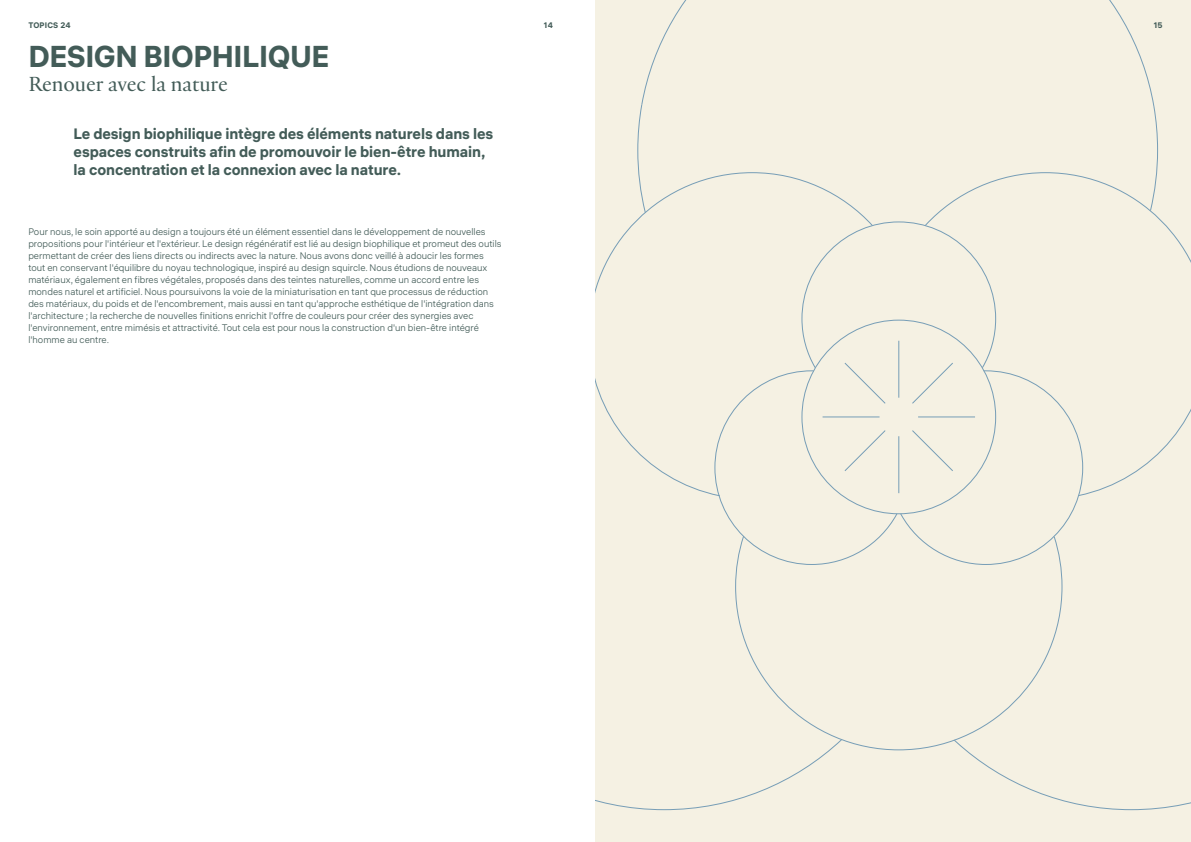
<style>
.page{position:relative;width:1191px;height:842px;background:#fff}
.page>*{position:absolute;margin:0;border:0;box-sizing:border-box;transform-origin:0 0}
.t1{font:700 30px "ALS Hauss";letter-spacing:-.015em;color:#435c58}
.t2{font:22px "Practice";letter-spacing:-.005em;color:#435c58}
.t3{font:700 15px/18px "ALS Hauss";letter-spacing:-.005em;color:#435c58}
.t4{font:9.5px/12px "ALS Hauss";color:#435c58}
.t5{font:700 8px "ALS Hauss";letter-spacing:.02em;color:#435c58}
</style>
<div class="page">
<div style="left:595px;top:0;width:596px;height:842px;background:#f5f1e3"></div>
<svg style="left:595px;top:172px;width:274px;height:121px"></svg>
<svg style="left:929px;top:172px;width:262px;height:91px"></svg>
<svg style="left:637px;top:107px;width:9px;height:107px"></svg>
<svg style="left:1149px;top:107px;width:9px;height:105px"></svg>
<svg style="left:641px;top:0;width:514px;height:107px"></svg>
<svg style="left:952px;top:409px;width:239px;height:402px"></svg>
<svg style="left:595px;top:378px;width:248px;height:433px"></svg>
<svg style="left:714px;top:221px;width:369px;height:344px"></svg>
<p class="t5" style="left:28px;top:21px;width:44px">TOPICS 24</p>
<p class="t5" style="left:544px;top:21px;width:11px">14</p>
<p class="t5" style="left:1153px;top:21px;width:10px">15</p>
<h1 class="t1" style="left:28px;top:37px;width:302px">DESIGN BIOPHILIQUE</h1>
<h2 class="t2" style="left:28px;top:70px;width:201px">Renouer avec la nature</h2>
<h3 class="t3" style="left:73px;top:124px;width:421px">Le design biophilique intègre des éléments naturels dans les espaces construits afin de promouvoir le bien-être humain, la concentration et la connexion avec la nature.</h3>
<p class="t4" style="left:28px;top:225px;width:474px">Pour nous, le soin apporté au design a toujours été un élément essentiel dans le développement de nouvelles propositions pour l'intérieur et l'extérieur. Le design régénératif est lié au design biophilique et promeut des outils permettant de créer des liens directs ou indirects avec la nature. Nous avons donc veillé à adoucir les formes tout en conservant l'équilibre du noyau technologique, inspiré au design squircle. Nous étudions de nouveaux matériaux, également en fibres végétales, proposés dans des teintes naturelles, comme un accord entre les mondes naturel et artificiel. Nous poursuivons la voie de la miniaturisation en tant que processus de réduction des matériaux, du poids et de l'encombrement, mais aussi en tant qu'approche esthétique de l'intégration dans l'architecture ; la recherche de nouvelles finitions enrichit l'offre de couleurs pour créer des synergies avec l'environnement, entre mimésis et attractivité. Tout cela est pour nous la construction d'un bien-être intégré l'homme au centre.</p>
</div>
